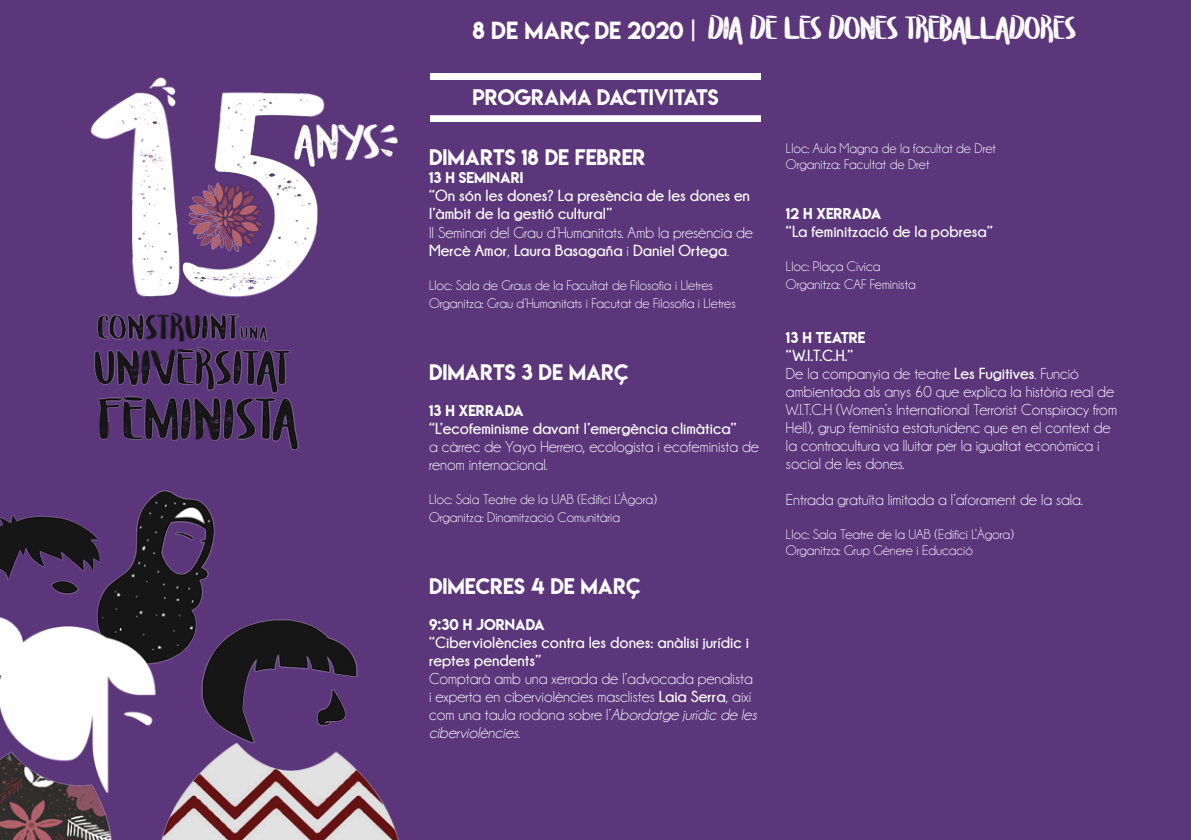
<style>
.page{position:relative;width:1191px;height:840px;background:#fff}
.page>*{position:absolute;margin:0;border:0;box-sizing:border-box;transform-origin:0 0}
.t1{font:32px "Troupers Capitals";color:#fff}
.t2{font:20px "Lemon Milk";color:#fff}
.t3{font:16px/18px "Champagne&Limousines";color:#fff}
.t4{font:700 16px/18px "Champagne&Limousines";color:#fff}
.t5{font:14px/18px "Champagne&Limousines";color:#fff}
.t6{font:14px "Lemon Milk";color:#fff}
.s1{font-family:"Lemon Milk";font-size:22px}
.s2{font-weight:700}
.s3{font-style:italic}
</style>
<div class="page">
<div style="left:0;top:0;width:1191px;height:839px;background:#5b367b"></div>
<img style="left:90px;top:77px;width:309px;height:374px">
<div style="left:430px;top:115px;width:331px;height:7px;background:#fff"></div>
<div style="left:430px;top:73px;width:331px;height:7px;background:#fff"></div>
<img style="left:0;top:490px;width:399px;height:349px">
<h1 class="t1" style="left:472px;top:14px;width:604px"><span class="s1">8 DE MARÇ DE 2020 |</span> DIA DE LES DONES TREBALLADORES</h1>
<p class="t2" style="left:472px;top:82px;width:248px">PROGRAMA DACTIVITATS</p>
<p class="t2" style="left:429px;top:143px;width:27px">DIMARTS</p>
<p class="t2" style="left:521px;top:143px;width:124px">18 DE FEBRER</p>
<p class="t6" style="left:429px;top:168px;width:80px">13 H SEMINARI</p>
<p class="t4" style="left:429px;top:187px;width:323px">“On són les dones? La presència de les dones en l’àmbit de la gestió cultural”</p>
<p class="t3" style="left:429px;top:223px;width:325px">II Seminari del Grau d’Humanitats. Amb la presència de<br><span class="s2">Mercè Amor</span>, <span class="s2">Laura Basagaña</span> i <span class="s2">Daniel Ortega</span>.</p>
<p class="t5" style="left:429px;top:276px;width:308px">Lloc: Sala de Graus de la Facultat de Filosofia i Lletres<br>Organitza: Grau d’Humanitats i Facutat de Filosofia i Lletres</p>
<p class="t2" style="left:429px;top:357px;width:201px">DIMARTS 3 DE MARÇ</p>
<p class="t6" style="left:429px;top:400px;width:96px">13 H XERRADA</p>
<p class="t4" style="left:429px;top:419px;width:309px">“L’ecofeminisme davant l’emergència climàtica”</p>
<p class="t3" style="left:429px;top:437px;width:331px">a càrrec de Yayo Herrero, ecologista i ecofeminista de renom internacional.</p>
<p class="t5" style="left:429px;top:490px;width:229px">Lloc: Sala Teatre de la UAB (Edifici L’Àgora)<br>Organitza: Dinamització Comunitària</p>
<p class="t2" style="left:429px;top:571px;width:213px">DIMECRES 4 DE MARÇ</p>
<p class="t6" style="left:429px;top:614px;width:117px">9:30 H JORNADA</p>
<p class="t4" style="left:429px;top:633px;width:321px">“Ciberviolències contra les dones: anàlisi jurídic i reptes pendents”</p>
<p class="t3" style="left:429px;top:669px;width:329px">Comptarà amb una xerrada de l’advocada penalista i experta en ciberviolències masclistes <span class="s2">Laia Serra</span>, així com una taula rodona sobre l’<span class="s3">Abordatge jurídic de les ciberviolències</span>.</p>
<p class="t5" style="left:786px;top:140px;width:211px;line-height:16px">Lloc: Aula Magna de la facultat de Dret<br>Organitza: Facultat de Dret</p>
<p class="t6" style="left:786px;top:203px;width:97px">12 H XERRADA</p>
<p class="t4" style="left:786px;top:222px;width:208px">“La feminització de la pobresa”</p>
<p class="t5" style="left:786px;top:257px;width:131px">Lloc: Plaça Cívica<br>Organitza: CAF Feminista</p>
<p class="t6" style="left:786px;top:327px;width:80px">13 H TEATRE</p>
<p class="t3" style="left:786px;top:347px;width:332px"><span class="s2">“W.I.T.C.H.”<br></span>De la companyia de teatre <span class="s2">Les Fugitives</span>. Funció ambientada als anys 60 que explica la història real de W.I.T.C.H (Women’s International Terrorist Conspiracy from Hell), grup feminista estatunidenc que en el context de la contracultura va lluitar per la igualtat econòmica i social de les dones.</p>
<p class="t3" style="left:786px;top:491px;width:298px">Entrada gratuïta limitada a l’aforament de la sala.</p>
<p class="t5" style="left:786px;top:526px;width:229px;line-height:16px">Lloc: Sala Teatre de la UAB (Edifici L’Àgora)<br>Organitza: Grup Gènere i Educació</p>
</div>
